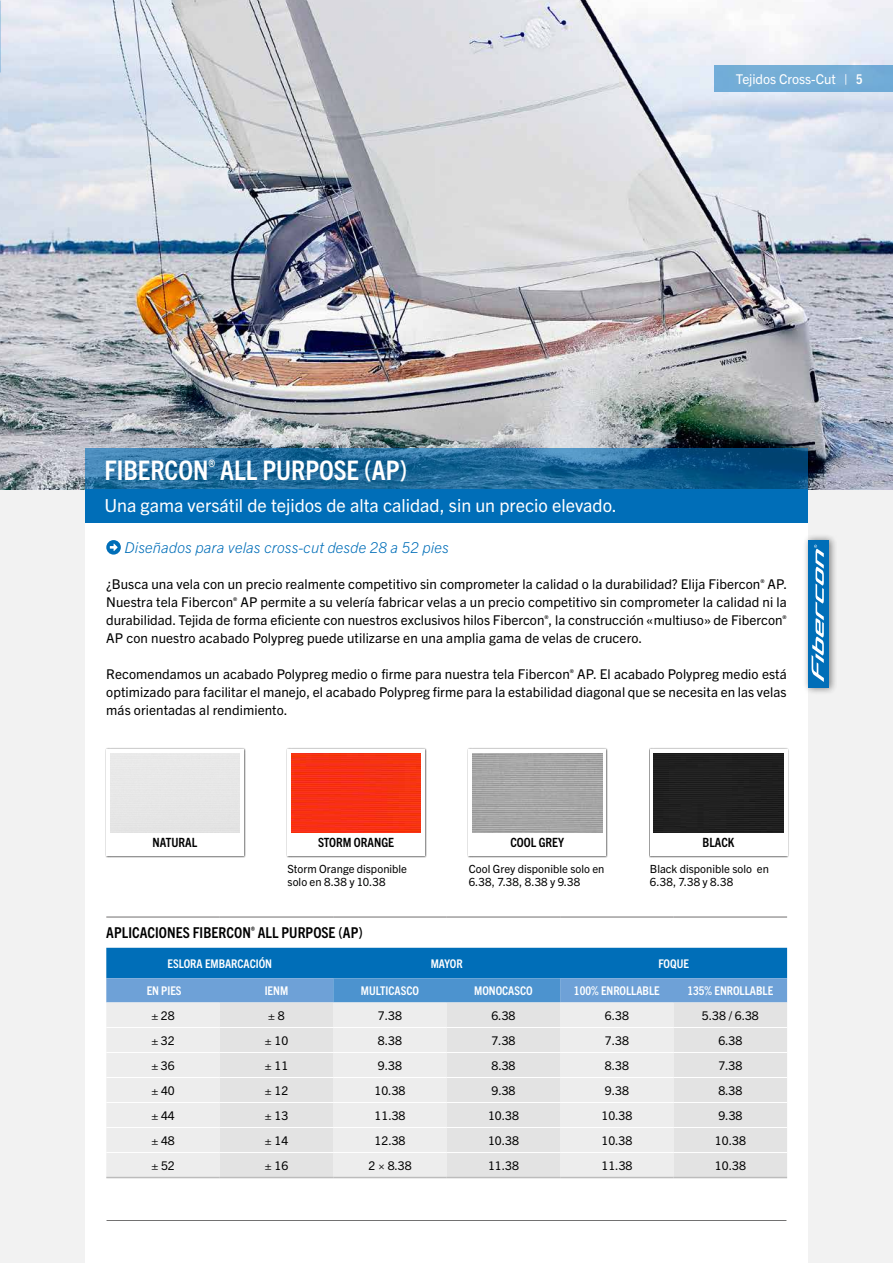
<style>
.page{position:relative;width:893px;height:1263px;background:#f2f2f2}
.page>*{position:absolute;margin:0;border:0;box-sizing:border-box;transform-origin:0 0}
.t1{font:700 condensed 27px "Trade Gothic Next LT Pro";color:#fff}
.t2{font:18px "Trade Gothic Next LT Pro";color:#fff}
.t3{font:italic 300 15px "Trade Gothic Next LT Pro";letter-spacing:.01em;color:#006eb8}
.t4{font:700 condensed 15px "Trade Gothic Next LT Pro";letter-spacing:.005em;color:#000}
.t5{font:13.5px/18px "Trade Gothic Next LT Pro";letter-spacing:.005em;color:#000;text-align:justify}
.t6{font:13.5px "Trade Gothic Next LT Pro";color:#fff}
.t7{font:700 condensed 12.75px "Trade Gothic Next LT Pro";color:#000}
.t8{font:12px "Trade Gothic Next LT Pro";color:#000}
.t9{font:700 condensed 12px "Trade Gothic Next LT Pro";color:#fff}
.t10{font:11.25px/13.5px "Trade Gothic Next LT Pro";letter-spacing:.005em;color:#000}
.s1{font-weight:700;font-stretch:condensed}
</style>
<div class="page">
<div style="left:85px;top:134px;width:723px;height:1129px;background:#fff"></div>
<div style="left:803px;top:533px;width:34px;height:162px;background:#000;opacity:.5"></div>
<div style="left:808px;top:540px;width:20px;height:147px;background:#006eb8"></div>
<svg style="left:812px;top:545px;width:12px;height:137px"></svg>
<img style="left:0;top:0;width:893px;height:489px">
<hr style="left:106px;top:1218px;width:681px;height:4px;background:#000;opacity:.75">
<div style="left:105px;top:748px;width:141px;height:110px;background:#000;opacity:.75"></div>
<svg style="left:106px;top:749px;width:137px;height:106px;fill:#e8e8e8"></svg>
<div style="left:467px;top:748px;width:141px;height:110px;background:#000;opacity:.75"></div>
<svg style="left:469px;top:749px;width:137px;height:106px"></svg>
<div style="left:649px;top:748px;width:140px;height:110px;background:#000;opacity:.75"></div>
<div style="left:650px;top:749px;width:137px;height:106px;background:#fff"></div>
<div style="left:654px;top:753px;width:129px;height:79px;background:#202020"></div>
<div style="left:286px;top:748px;width:141px;height:110px;background:#000;opacity:.75"></div>
<div style="left:287px;top:749px;width:138px;height:106px;background:#fff"></div>
<img style="left:291px;top:753px;width:130px;height:79px">
<svg style="left:106px;top:948px;width:681px;height:54px;background:#2c83c4"></svg>
<div style="left:106px;top:1002px;width:114px;height:175px;background:#ededed"></div>
<svg style="left:220px;top:1002px;width:567px;height:175px;background:#e6e6e6"></svg>
<hr style="left:106px;top:1027px;width:114px;height:1px;background:#fff">
<hr style="left:220px;top:1027px;width:113px;height:1px;background:#fff">
<hr style="left:333px;top:1027px;width:114px;height:1px;background:#fff">
<hr style="left:447px;top:1027px;width:113px;height:1px;background:#fff">
<hr style="left:560px;top:1027px;width:114px;height:1px;background:#fff">
<hr style="left:674px;top:1027px;width:113px;height:1px;background:#fff">
<hr style="left:106px;top:1052px;width:114px;height:1px;background:#fff">
<hr style="left:220px;top:1052px;width:113px;height:1px;background:#fff">
<hr style="left:333px;top:1052px;width:114px;height:1px;background:#fff">
<hr style="left:447px;top:1052px;width:113px;height:1px;background:#fff">
<hr style="left:560px;top:1052px;width:114px;height:1px;background:#fff">
<hr style="left:674px;top:1052px;width:113px;height:1px;background:#fff">
<hr style="left:106px;top:1077px;width:114px;height:1px;background:#fff">
<hr style="left:220px;top:1077px;width:113px;height:1px;background:#fff">
<hr style="left:333px;top:1077px;width:114px;height:1px;background:#fff">
<hr style="left:447px;top:1077px;width:113px;height:1px;background:#fff">
<hr style="left:560px;top:1077px;width:114px;height:1px;background:#fff">
<hr style="left:674px;top:1077px;width:113px;height:1px;background:#fff">
<hr style="left:106px;top:1102px;width:114px;height:1px;background:#fff">
<hr style="left:220px;top:1102px;width:113px;height:1px;background:#fff">
<hr style="left:333px;top:1102px;width:114px;height:1px;background:#fff">
<hr style="left:447px;top:1102px;width:113px;height:1px;background:#fff">
<hr style="left:560px;top:1102px;width:114px;height:1px;background:#fff">
<hr style="left:674px;top:1102px;width:113px;height:1px;background:#fff">
<hr style="left:106px;top:1127px;width:114px;height:1px;background:#fff">
<hr style="left:220px;top:1127px;width:113px;height:1px;background:#fff">
<hr style="left:333px;top:1127px;width:114px;height:1px;background:#fff">
<hr style="left:447px;top:1127px;width:113px;height:1px;background:#fff">
<hr style="left:560px;top:1127px;width:114px;height:1px;background:#fff">
<hr style="left:674px;top:1127px;width:113px;height:1px;background:#fff">
<hr style="left:106px;top:1152px;width:114px;height:1px;background:#fff">
<hr style="left:220px;top:1152px;width:113px;height:1px;background:#fff">
<hr style="left:333px;top:1152px;width:114px;height:1px;background:#fff">
<hr style="left:447px;top:1152px;width:113px;height:1px;background:#fff">
<hr style="left:560px;top:1152px;width:114px;height:1px;background:#fff">
<hr style="left:674px;top:1152px;width:113px;height:1px;background:#fff">
<hr style="left:106px;top:917px;width:114px;height:1px;background:#706f6f">
<hr style="left:220px;top:917px;width:113px;height:1px;background:#706f6f">
<hr style="left:333px;top:917px;width:114px;height:1px;background:#706f6f">
<hr style="left:447px;top:917px;width:113px;height:1px;background:#706f6f">
<hr style="left:560px;top:917px;width:114px;height:1px;background:#706f6f">
<hr style="left:674px;top:917px;width:113px;height:1px;background:#706f6f">
<hr style="left:106px;top:1177px;width:114px;height:1px;background:#bcbcbc">
<hr style="left:220px;top:1177px;width:113px;height:1px;background:#bcbcbc">
<hr style="left:333px;top:1177px;width:114px;height:1px;background:#bcbcbc">
<hr style="left:447px;top:1177px;width:113px;height:1px;background:#bcbcbc">
<hr style="left:560px;top:1177px;width:114px;height:1px;background:#bcbcbc">
<hr style="left:674px;top:1177px;width:113px;height:1px;background:#bcbcbc">
<svg style="left:106px;top:540px;width:15px;height:15px"></svg>
<div style="left:85px;top:489px;width:723px;height:34px;background:#006eb8"></div>
<svg style="left:85px;top:449px;width:723px;height:40px;background:#1e6797"></svg>
<div style="left:715px;top:66px;width:178px;height:26px;background:#74add6"></div>
<p class="t6" style="left:736px;top:70px;width:128px">Tejidos Cross-Cut | <span class="s1">5</span></p>
<h1 class="t1" style="left:105px;top:452px;width:304px">FIBERCON<sup>®</sup> ALL PURPOSE (AP)</h1>
<h2 class="t2" style="left:105px;top:492px;width:514px">Una gama versátil de tejidos de alta calidad, sin un precio elevado.</h2>
<p class="t3" style="left:124px;top:537px;width:326px">Diseñados para velas cross-cut desde 28 a 52 pies</p>
<p class="t5" style="left:106px;top:574px;width:682px">¿Busca una vela con un precio realmente competitivo sin comprometer la calidad o la durabilidad? Elija Fibercon<sup>®</sup> AP.<br>Nuestra tela Fibercon<sup>®</sup> AP permite a su velería fabricar velas a un precio competitivo sin comprometer la calidad ni la durabilidad. Tejida de forma eficiente con nuestros exclusivos hilos Fibercon<sup>®</sup>, la construcción «multiuso» de Fibercon<sup>® </sup>AP con nuestro acabado Polypreg puede utilizarse en una amplia gama de velas de crucero.</p>
<p class="t5" style="left:106px;top:664px;width:682px">Recomendamos un acabado Polypreg medio o firme para nuestra tela Fibercon<sup>®</sup> AP. El acabado Polypreg medio está optimizado para facilitar el manejo, el acabado Polypreg firme para la estabilidad diagonal que se necesita en las velas más orientadas al rendimiento.</p>
<p class="t7" style="left:153px;top:834px;width:46px">NATURAL</p>
<p class="t7" style="left:318px;top:834px;width:78px">STORM ORANGE</p>
<p class="t7" style="left:510px;top:834px;width:55px">COOL GREY</p>
<p class="t7" style="left:703px;top:834px;width:33px">BLACK</p>
<p class="t10" style="left:469px;top:861px;width:137px">Cool Grey disponible solo en<br>6.38, 7.38, 8.38 y 9.38</p>
<p class="t10" style="left:287px;top:861px;width:121px">Storm Orange disponible solo en 8.38 y 10.38</p>
<p class="t10" style="left:650px;top:861px;width:121px">Black disponible solo en<br>6.38, 7.38 y 8.38</p>
<p class="t4" style="left:106px;top:922px;width:258px">APLICACIONES FIBERCON<sup>®</sup> ALL PURPOSE (AP)</p>
<p class="t9" style="left:167px;top:955px;width:106px">ESLORA EMBARCACIÓN</p>
<p class="t9" style="left:431px;top:955px;width:34px">MAYOR</p>
<p class="t9" style="left:658px;top:955px;width:32px">FOQUE</p>
<p class="t9" style="left:147px;top:982px;width:36px">EN PIES</p>
<p class="t9" style="left:265px;top:982px;width:25px">IENM</p>
<p class="t9" style="left:361px;top:982px;width:60px">MULTICASCO</p>
<p class="t9" style="left:474px;top:982px;width:60px">MONOCASCO</p>
<p class="t9" style="left:574px;top:982px;width:87px">100% ENROLLABLE</p>
<p class="t9" style="left:687px;top:982px;width:87px">135% ENROLLABLE</p>
<p class="t8" style="left:151px;top:1007px;width:25px">± 28</p>
<p class="t8" style="left:268px;top:1007px;width:18px">± 8</p>
<p class="t8" style="left:378px;top:1007px;width:26px">7.38</p>
<p class="t8" style="left:491px;top:1007px;width:26px">6.38</p>
<p class="t8" style="left:605px;top:1007px;width:26px">6.38</p>
<p class="t8" style="left:702px;top:1007px;width:58px">5.38 / 6.38</p>
<p class="t8" style="left:151px;top:1032px;width:25px">± 32</p>
<p class="t8" style="left:265px;top:1032px;width:25px">± 10</p>
<p class="t8" style="left:378px;top:1032px;width:26px">8.38</p>
<p class="t8" style="left:491px;top:1032px;width:26px">7.38</p>
<p class="t8" style="left:605px;top:1032px;width:26px">7.38</p>
<p class="t8" style="left:718px;top:1032px;width:26px">6.38</p>
<p class="t8" style="left:151px;top:1057px;width:25px">± 36</p>
<p class="t8" style="left:265px;top:1057px;width:25px">± 11</p>
<p class="t8" style="left:378px;top:1057px;width:26px">9.38</p>
<p class="t8" style="left:491px;top:1057px;width:26px">8.38</p>
<p class="t8" style="left:605px;top:1057px;width:26px">8.38</p>
<p class="t8" style="left:718px;top:1057px;width:26px">7.38</p>
<p class="t8" style="left:151px;top:1082px;width:25px">± 40</p>
<p class="t8" style="left:265px;top:1082px;width:25px">± 12</p>
<p class="t8" style="left:375px;top:1082px;width:32px">10.38</p>
<p class="t8" style="left:491px;top:1082px;width:26px">9.38</p>
<p class="t8" style="left:605px;top:1082px;width:26px">9.38</p>
<p class="t8" style="left:718px;top:1082px;width:26px">8.38</p>
<p class="t8" style="left:151px;top:1107px;width:25px">± 44</p>
<p class="t8" style="left:265px;top:1107px;width:25px">± 13</p>
<p class="t8" style="left:375px;top:1107px;width:32px">11.38</p>
<p class="t8" style="left:488px;top:1107px;width:32px">10.38</p>
<p class="t8" style="left:601px;top:1107px;width:32px">10.38</p>
<p class="t8" style="left:718px;top:1107px;width:26px">9.38</p>
<p class="t8" style="left:151px;top:1132px;width:25px">± 48</p>
<p class="t8" style="left:265px;top:1132px;width:25px">± 14</p>
<p class="t8" style="left:375px;top:1132px;width:32px">12.38</p>
<p class="t8" style="left:488px;top:1132px;width:32px">10.38</p>
<p class="t8" style="left:601px;top:1132px;width:32px">10.38</p>
<p class="t8" style="left:715px;top:1132px;width:32px">10.38</p>
<p class="t8" style="left:151px;top:1157px;width:25px">± 52</p>
<p class="t8" style="left:265px;top:1157px;width:25px">± 16</p>
<p class="t8" style="left:368px;top:1157px;width:45px">2 × 8.38</p>
<p class="t8" style="left:488px;top:1157px;width:32px">11.38</p>
<p class="t8" style="left:601px;top:1157px;width:32px">11.38</p>
<p class="t8" style="left:715px;top:1157px;width:32px">10.38</p>
</div>
